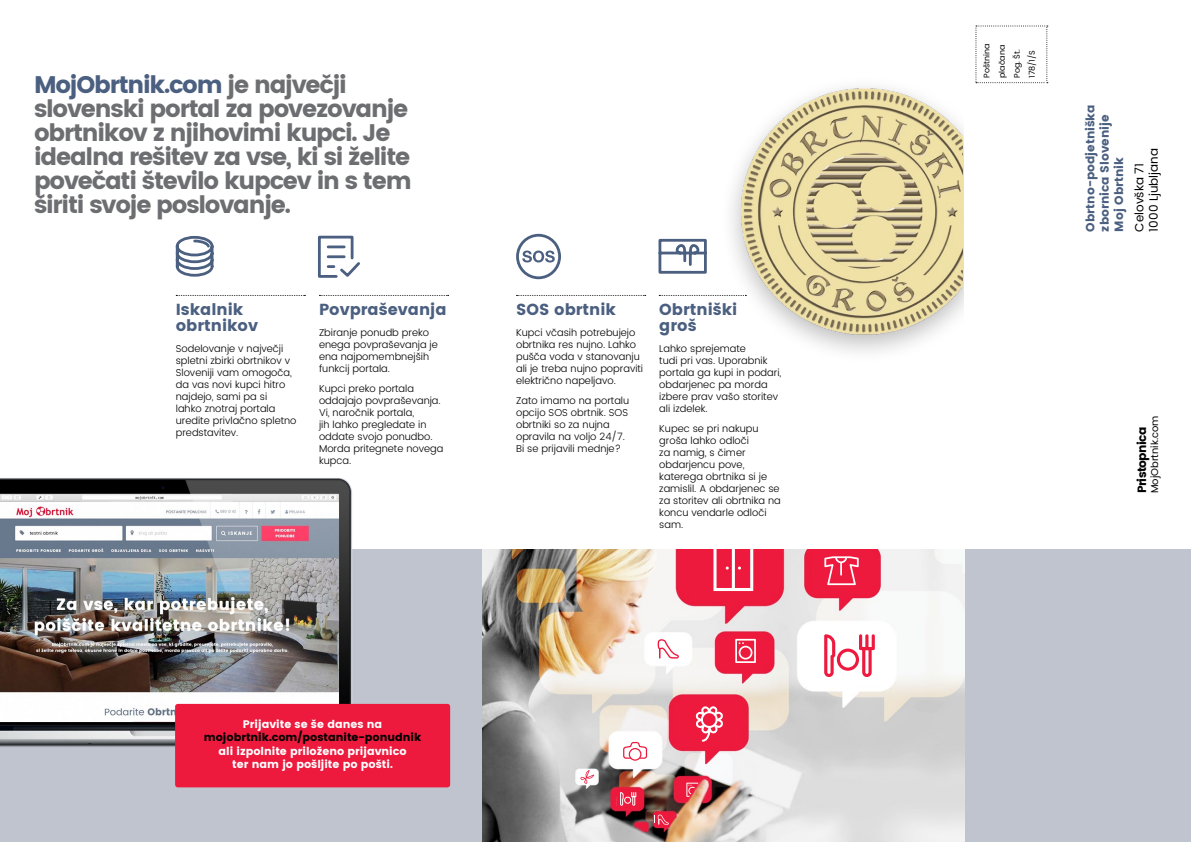
<style>
.page{position:relative;width:1191px;height:842px;background:#fff}
.page>*{position:absolute;margin:0;border:0;box-sizing:border-box;transform-origin:0 0}
.t1{font:24px/24px "Poppins";letter-spacing:-.05em;color:#6d6e71}
.t2{font:16px/16px "Poppins";color:#4b5f80}
.t3{font:12px/14.4px "Poppins";color:#4b5f80}
.t4{font:12px/14.4px "Poppins";color:#000}
.t5{font:12px "Poppins";letter-spacing:-.05em;color:#000}
.t6{font:11px/13.2px "Poppins";color:#fff;text-align:center}
.t7{font:11px "Poppins";color:#000}
.t8{font:300 10px/12px "Poppins";color:#000}
.t9{font:10px "Poppins";color:#000}
.t10{font:8px/15px "Poppins";color:#000}
.s1{color:#4b5f80}
</style>
<div class="page">
<div style="left:0;top:550px;width:1191px;height:292px;background:#c0c4ce"></div>
<img style="left:482px;top:550px;width:482px;height:292px">
<svg style="left:695px;top:706px;width:28px;height:36px"></svg>
<svg style="left:713px;top:549px;width:40px;height:42px;background:#f25b74"></svg>
<svg style="left:620px;top:792px;width:16px;height:14px"></svg>
<svg style="left:655px;top:815px;width:13px;height:10px"></svg>
<svg style="left:686px;top:783px;width:12px;height:14px"></svg>
<svg style="left:735px;top:639px;width:21px;height:24px"></svg>
<svg style="left:623px;top:742px;width:24px;height:19px"></svg>
<svg style="left:580px;top:770px;width:14px;height:14px"></svg>
<svg style="left:824px;top:556px;width:34px;height:29px"></svg>
<svg style="left:657px;top:639px;width:22px;height:19px"></svg>
<svg style="left:824px;top:634px;width:51px;height:43px;background:#f8aab7"></svg>
<div style="left:719px;top:75px;width:266px;height:290px;background:#000;opacity:.26"></div>
<img style="left:731px;top:75px;width:231px;height:265px">
<div style="left:964px;top:0;width:227px;height:533px;background:#fff"></div>
<img style="left:0;top:478px;width:408px;height:269px">
<svg style="left:176px;top:295px;width:129px;height:1px"></svg>
<svg style="left:319px;top:295px;width:129px;height:1px"></svg>
<svg style="left:516px;top:295px;width:129px;height:1px"></svg>
<svg style="left:659px;top:295px;width:87px;height:1px"></svg>
<div style="left:175px;top:704px;width:275px;height:83px;background:#ed1a3e;border-radius:3px"></div>
<svg style="left:175px;top:235px;width:39px;height:42px"></svg>
<svg style="left:318px;top:235px;width:42px;height:43px"></svg>
<svg style="left:658px;top:238px;width:49px;height:36px"></svg>
<svg style="left:975px;top:26px;width:72px;height:57px"></svg>
<svg style="left:522px;top:251px;width:33px;height:11px"></svg>
<div style="left:516px;top:234px;width:45px;height:45px;border:3px solid #4b5f80;border-radius:50%"></div>
<h1 class="t1" style="left:34px;top:73px;width:379px"><span class="s1">MojObrtnik.com</span> je največji slovenski portal za povezovanje obrtnikov z njihovimi kupci. Je idealna rešitev za vse, ki si želite povečati število kupcev in s tem širiti svoje poslovanje.</h1>
<h2 class="t2" style="left:176px;top:302px;width:84px">Iskalnik obrtnikov</h2>
<p class="t8" style="left:176px;top:342px;width:122px">Sodelovanje v največji spletni zbirki obrtnikov v<br>Sloveniji vam omogoča, da vas novi kupci hitro najdejo, sami pa si<br>lahko znotraj portala uredite privlačno spletno predstavitev.</p>
<h2 class="t2" style="left:319px;top:302px;width:129px">Povpraševanja</h2>
<p class="t8" style="left:319px;top:326px;width:120px">Zbiranje ponudb preko enega povpraševanja je ena najpomembnejših funkcij portala.</p>
<p class="t8" style="left:319px;top:383px;width:126px">Kupci preko portala oddajajo povpraševanja.<br>Vi, naročnik portala,<br>jih lahko pregledate in oddate svojo ponudbo.<br>Morda pritegnete novega kupca.</p>
<h2 class="t2" style="left:516px;top:302px;width:101px">SOS obrtnik</h2>
<p class="t8" style="left:516px;top:326px;width:129px">Kupci včasih potrebujejo obrtnika res nujno. Lahko pušča voda v stanovanju ali je treba nujno popraviti električno napeljavo.</p>
<p class="t8" style="left:516px;top:395px;width:115px">Zato imamo na portalu opcijo SOS obrtnik. SOS obrtniki so za nujna opravila na voljo 24/7.<br>Bi se prijavili mednje?</p>
<h2 class="t2" style="left:659px;top:302px;width:79px">Obrtniški groš</h2>
<p class="t8" style="left:659px;top:342px;width:124px">Lahko sprejemate<br>tudi pri vas. Uporabnik portala ga kupi in podari, obdarjenec pa morda izbere prav vašo storitev ali izdelek.</p>
<p class="t8" style="left:659px;top:423px;width:123px">Kupec se pri nakupu groša lahko odloči<br>za namig, s čimer obdarjencu pove, katerega obrtnika si je zamislil. A obdarjenec se za storitev ali obrtnika na koncu vendarle odloči sam.</p>
<p class="t6" style="left:243px;top:718px;width:141px">Prijavite se še danes na</p>
<p class="t7" style="left:204px;top:731px;width:219px">mojobrtnik.com/postanite-ponudnik</p>
<p class="t6" style="left:218px;top:744px;width:190px">ali izpolnite priloženo prijavnico ter nam jo pošljite po pošti.</p>
<p class="t10" style="left:979px;top:78px;width:36px;rotate:-90deg">Poštnina plačana<br>Pog. Št.<br>178/1/S</p>
<p class="t3" style="left:1083px;top:231px;width:129px;rotate:-90deg">Obrtno-podjetniška zbornica Slovenije<br>Moj Obrtnik</p>
<p class="t4" style="left:1132px;top:231px;width:85px;rotate:-90deg">Celovška 71<br>1000 Ljubljana</p>
<p class="t5" style="left:1135px;top:493px;width:68px;rotate:-90deg">Pristopnica</p>
<p class="t9" style="left:1147px;top:493px;width:79px;rotate:-90deg">MojObrtnik.com</p>
</div>
